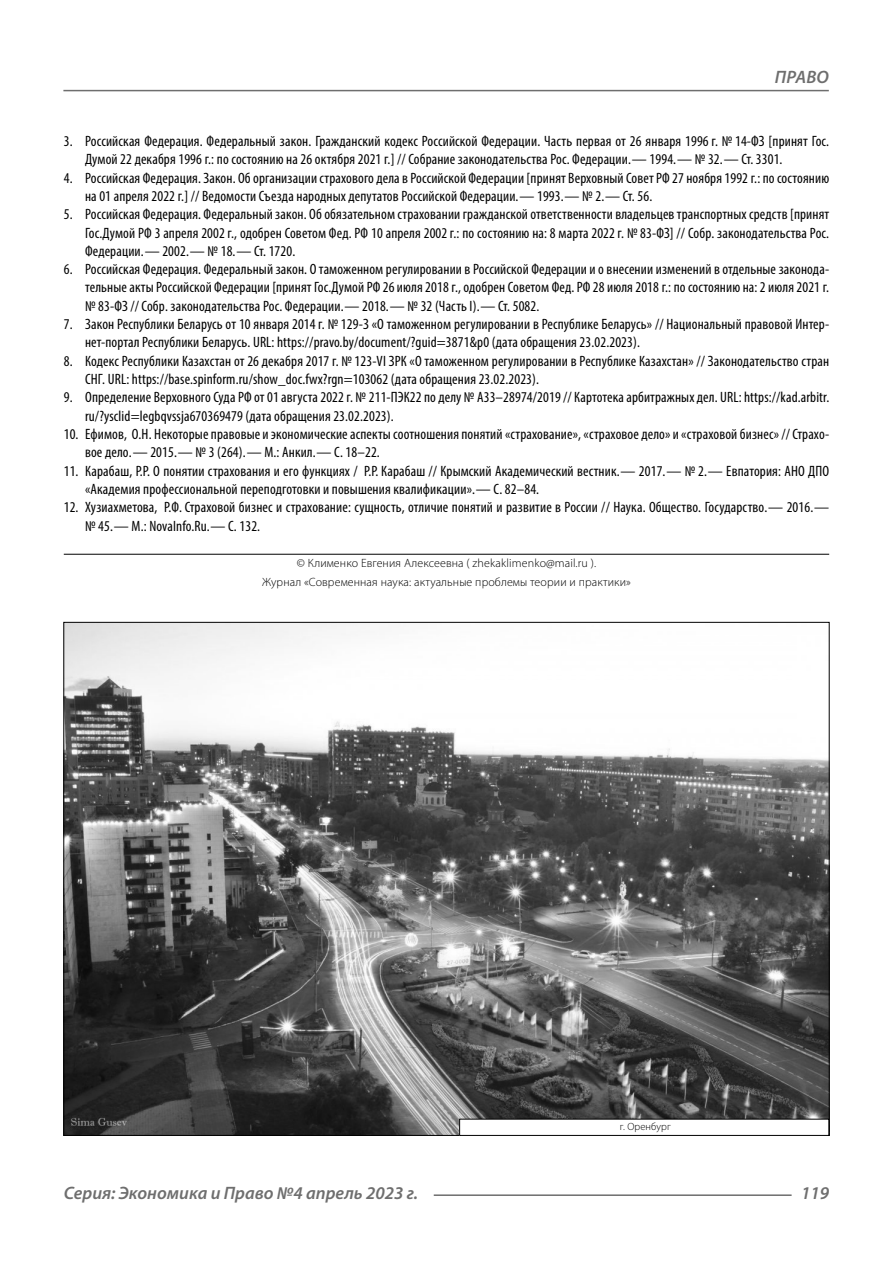
<style>
.page{position:relative;width:893px;height:1263px;background:#fff}
.page>*{position:absolute;margin:0;border:0;box-sizing:border-box;transform-origin:0 0}
.t1{font:italic 600 18px "Myriad Pro";color:#6e6e6e}
.t2{font:condensed 15px/18.3px "Myriad Pro";letter-spacing:.01em;color:#000}
.Copy{font:300 12px/18.3px "Myriad Pro";letter-spacing:.01em;color:#000;text-align:center}
.Author-doc{font:300 10.5px "Myriad Pro";letter-spacing:.01em;color:#000}
</style>
<div class="page">
<hr style="left:64px;top:554px;width:765px;height:1px;background:#000">
<img style="left:65px;top:624px;width:763px;height:510px">
<div style="left:460px;top:1119px;width:369px;height:16px;background:#fff"></div>
<div style="left:459px;top:1119px;width:370px;height:17px;border:1px solid #000"></div>
<hr style="left:63px;top:90px;width:766px;height:1px;background:#6e6e6e">
<hr style="left:434px;top:1194px;width:358px;height:2px;background:#6e6e6e">
<p class="t1" style="left:775px;top:66px;width:12px">право</p>
<p class="t2" style="left:85px;top:132px;width:746px;text-indent:-21px">3. Российская Федерация. Федеральный закон. Гражданский кодекс Российской Федерации. Часть первая от 26 января 1996 г. № 14-ФЗ [принят Гос.<br>Думой 22 декабря 1996 г.: по состоянию на 26 октября 2021 г.] // Собрание законодательства Рос. Федерации.— 1994.— № 32.— Ст. 3301.</p>
<p class="t2" style="left:85px;top:168px;width:746px;text-indent:-21px">4. Российская Федерация. Закон. Об организации страхового дела в Российской Федерации [принят Верховный Совет РФ 27 ноября 1992 г.: по состоянию на 01 апреля 2022 г.] // Ведомости Съезда народных депутатов Российской Федерации.— 1993.— № 2.— Ст. 56.</p>
<p class="t2" style="left:85px;top:205px;width:746px;text-align:justify;text-indent:-21px">5. Российская Федерация. Федеральный закон. Об обязательном страховании гражданской ответственности владельцев транспортных средств [принят Гос.Думой РФ 3 апреля 2002 г., одобрен Советом Фед. РФ 10 апреля 2002 г.: по состоянию на: 8 марта 2022 г. № 83-ФЗ] // Собр. законодательства Рос.<br>Федерации.— 2002.— № 18.— Ст. 1720.</p>
<p class="t2" style="left:85px;top:260px;width:746px;text-align:justify;text-indent:-21px">6. Российская Федерация. Федеральный закон. О таможенном регулировании в Российской Федерации и о внесении изменений в отдельные законода&shy;тельные акты Российской Федерации [принят Гос.Думой РФ 26 июля 2018 г., одобрен Советом Фед. РФ 28 июля 2018 г.: по состоянию на: 2 июля 2021 г. № 83-ФЗ // Собр. законодательства Рос. Федерации.— 2018.— № 32 (Часть I).— Ст. 5082.</p>
<p class="t2" style="left:85px;top:315px;width:746px;text-indent:-21px">7. Закон Республики Беларусь от 10 января 2014 г. № 129-З «О таможенном регулировании в Республике Беларусь» // Национальный правовой Интер&shy;нет-портал Республики Беларусь. URL: https://pravo.by/document/?guid=3871&amp;p0 (дата обращения 23.02.2023).</p>
<p class="t2" style="left:85px;top:351px;width:746px;text-indent:-21px">8. Кодекс Республики Казахстан от 26 декабря 2017 г. № 123-VI ЗРК «О таможенном регулировании в Республике Казахстан» // Законодательство стран<br>СНГ. URL: https://base.spinform.ru/show_doc.fwx?rgn=103062 (дата обращения 23.02.2023).</p>
<p class="t2" style="left:85px;top:388px;width:746px;text-indent:-21px">9. Определение Верховного Суда РФ от 01 августа 2022 г. № 211-ПЭК22 по делу № А33–28974/2019 // Картотека арбитражных дел. URL: https://kad.arbitr. ru/?ysclid=legbqvssja670369479 (дата обращения 23.02.2023).</p>
<p class="t2" style="left:85px;top:425px;width:746px;text-indent:-21px">10. Ефимов, О.Н. Некоторые правовые и экономические аспекты соотношения понятий «страхование», «страховое дело» и «страховой бизнес» // Страхо&shy;вое дело.— 2015.— № 3 (264).— М.: Анкил.— С. 18–22.</p>
<p class="t2" style="left:85px;top:461px;width:746px;text-indent:-21px">11. Карабаш, Р.Р. О понятии страхования и его функциях / Р.Р. Карабаш // Крымский Академический вестник.— 2017.— № 2.— Евпатория: АНО ДПО «Академия профессиональной переподготовки и повышения квалификации».— С. 82–84.</p>
<p class="t2" style="left:85px;top:498px;width:746px;text-indent:-21px">12. Хузиахметова, Р.Ф. Страховой бизнес и страхование: сущность, отличие понятий и развитие в России // Наука. Общество. Государство.— 2016.— № 45.— М.: NovaInfo.Ru.— С. 132.</p>
<p class="Copy" style="left:262px;top:554px;width:370px">© Клименко Евгения Алексеевна ( zhekaklimenko@mail.ru ).<br>Журнал «Современная наука: актуальные проблемы теории и практики»</p>
<p class="Author-doc" style="left:620px;top:1120px;width:53px">г. Оренбург</p>
<p class="t1" style="left:64px;top:1182px;width:356px">Серия: Экономика и Право №4 апрель 2023 г.</p>
<p class="t1" style="left:801px;top:1182px;width:30px">119</p>
</div>
